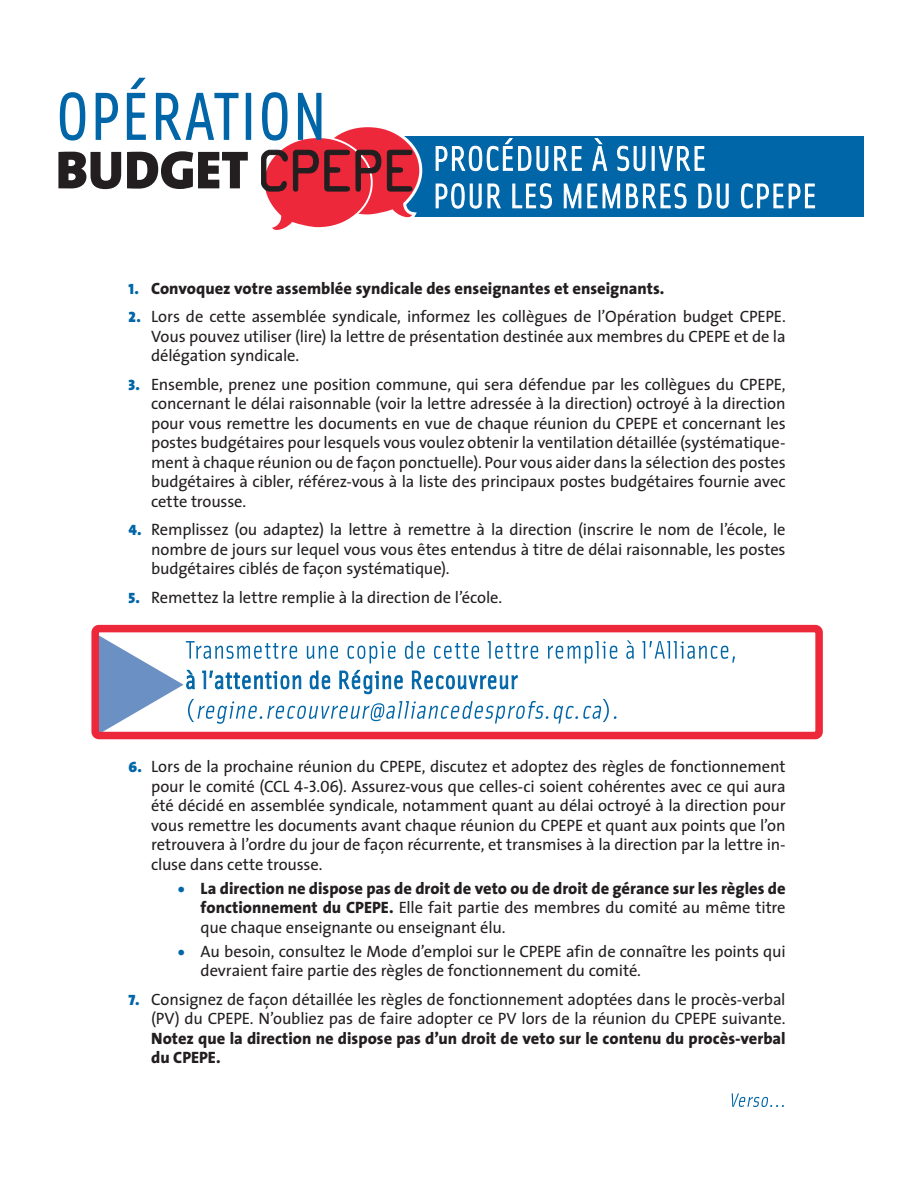
<style>
.page{position:relative;width:918px;height:1188px;background:#fff}
.page>*{position:absolute;margin:0;border:0;box-sizing:border-box;transform-origin:0 0}
.t1{font:54px "The Sans Black Caps";color:#231f20}
.t2{font:16.5px/19.5px "The Sans";letter-spacing:-.01em;color:#231f20;text-align:justify}
.t3{font:800 16.5px/19.5px "The Sans";color:#231f20;text-align:justify}
.s1{font-family:"The Sans Black Caps";font-weight:400;font-size:15px;color:#0166a8}
.s2{font-family:"The Sans Black Caps";font-size:15px;color:#0166a8}
.s3{font-family:"The Sans Caps"}
.s4{font-weight:400}
</style>
<div class="page">
<div style="left:399px;top:137px;width:465px;height:80px;background:#0166a8"></div>
<svg style="left:435px;top:138px;width:380px;height:71px"></svg>
<div style="left:91px;top:625px;width:732px;height:114px;border:8px solid #ee283b;border-radius:4px"></div>
<svg style="left:59px;top:77px;width:365px;height:153px"></svg>
<svg style="left:732px;top:1093px;width:52px;height:14px"></svg>
<svg style="left:96px;top:634px;width:639px;height:102px"></svg>
<h1 class="t1" style="left:56px;top:135px;width:194px">Budget</h1>
<p class="t3" style="left:129px;top:279px;width:537px"><span class="s1">1.</span> Convoquez votre assemblée syndicale des enseignantes et enseignants.</p>
<p class="t2" style="left:151px;top:307px;width:636px;text-indent:-22px"><span class="s2">2.</span> Lors de cette assemblée syndicale, informez les collègues de l’Opération budget CPEPE.<br>Vous pouvez utiliser (lire) la lettre de présentation destinée aux membres du CPEPE et de la délégation syndicale.</p>
<p class="t2" style="left:151px;top:375px;width:636px;text-indent:-22px"><span class="s2">3.</span> Ensemble, prenez une position commune, qui sera défendue par les collègues du CPEPE, concernant le délai raisonnable (voir la lettre adressée à la direction) octroyé à la direction pour vous remettre les documents en vue de chaque réunion du CPEPE et concernant les postes budgétaires pour lesquels vous voulez obtenir la ventilation détaillée (systématique&shy;ment à chaque réunion ou de façon ponctuelle). Pour vous aider dans la sélection des postes budgétaires à cibler, référez-vous à la liste des principaux postes budgétaires fournie avec cette trousse.</p>
<p class="t2" style="left:151px;top:520px;width:636px;text-indent:-22px"><span class="s2">4.</span> Remplissez (ou adaptez) la lettre à remettre à la direction (inscrire le nom de l’école, le nombre de jours sur lequel vous vous êtes entendus à titre de délai raisonnable, les postes budgétaires ciblés de façon systématique).</p>
<p class="t2" style="left:129px;top:588px;width:375px"><span class="s2">5.</span> Remettez la lettre remplie à la direction de l’école.</p>
<p class="t2" style="left:151px;top:757px;width:636px;text-indent:-23px"><span class="s2">6.</span> Lors de la prochaine réunion du CPEPE, discutez et adoptez des règles de fonctionnement pour le comité (CCL <span class="s3">4</span>-<span class="s3">3</span>.<span class="s3">06</span>). Assurez-vous que celles-ci soient cohérentes avec ce qui aura été décidé en assemblée syndicale, notamment quant au délai octroyé à la direction pour vous remettre les documents avant chaque réunion du CPEPE et quant aux points que l’on retrouvera à l’ordre du jour de façon récurrente, et transmises à la direction par la lettre in&shy;cluse dans cette trousse.</p>
<p class="t3" style="left:201px;top:879px;width:587px;text-indent:-22px"><span class="s1">•</span> La direction ne dispose pas de droit de veto ou de droit de gérance sur les règles de fonctionnement du CPEPE. <span class="s4">Elle fait partie des membres du comité au même titre que chaque enseignante ou enseignant élu.</span></p>
<p class="t2" style="left:201px;top:942px;width:587px;text-indent:-22px"><span class="s2">•</span> Au besoin, consultez le Mode d’emploi sur le CPEPE afin de connaître les points qui devraient faire partie des règles de fonctionnement du comité.</p>
<p class="t2" style="left:129px;top:990px;width:658px;text-align:right"><span class="s2">7.</span> Consignez de façon détaillée les règles de fonctionnement adoptées dans le procès-verbal (PV) du CPEPE. N’oubliez pas de faire adopter ce PV lors de la réunion du CPEPE suivante.</p>
<p class="t3" style="left:151px;top:1029px;width:636px">Notez que la direction ne dispose pas d’un droit de veto sur le contenu du procès-verbal du CPEPE.</p>
</div>
